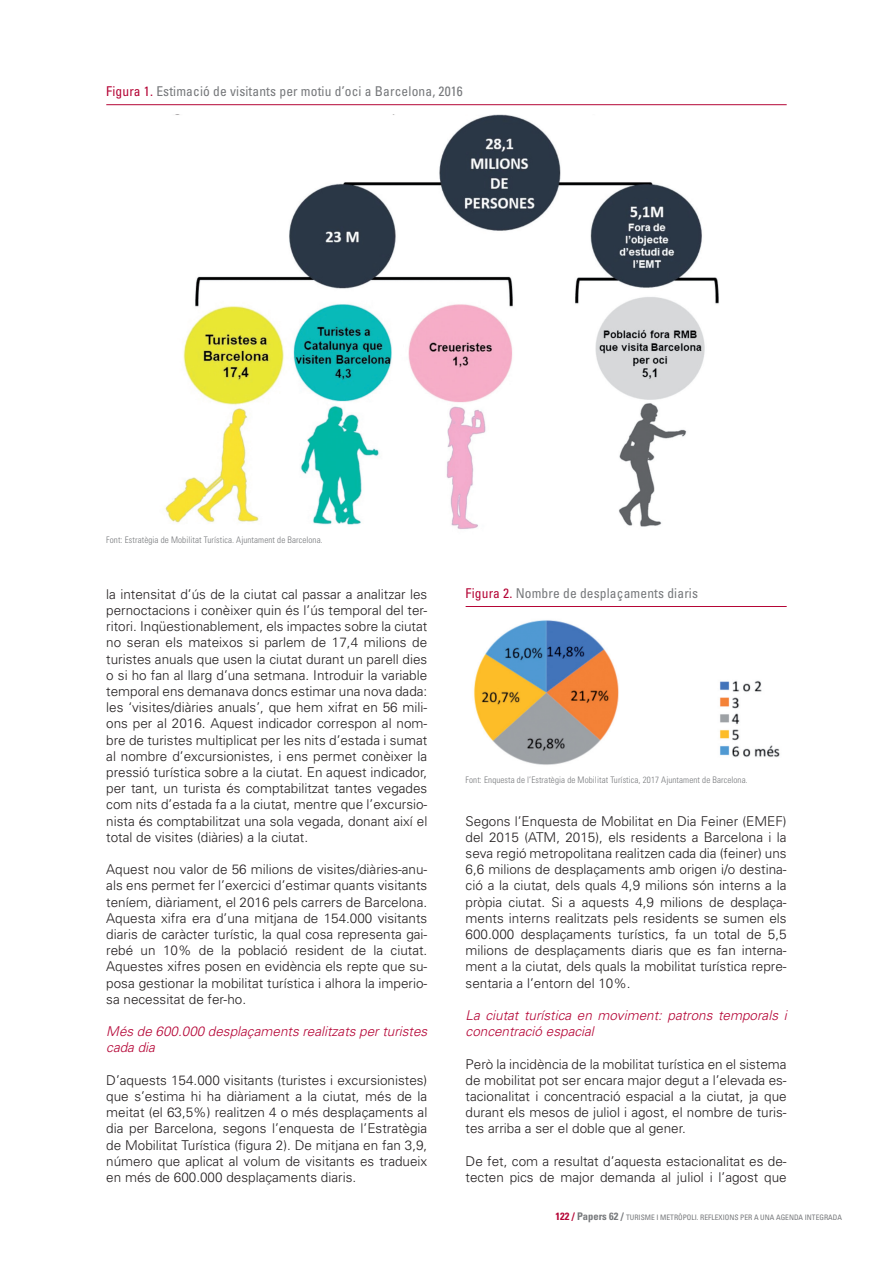
<style>
.page{position:relative;width:893px;height:1263px;background:#fff}
.page>*{position:absolute;margin:0;border:0;box-sizing:border-box;transform-origin:0 0}
._10_TEXTO_GENERAL{font:300 13.5px/16.2px "Univers";color:#231f20;text-align:justify}
._14_LADILLO_03{font:italic 300 13.5px/16.2px "Univers";color:#b50536}
._19a_PIE_DE_FOTO{font:condensed 13.5px "Univers";letter-spacing:.01em;color:#76787b}
._19b_FUENTE_PIE_FOTO{font:300 condensed 9px "Univers";letter-spacing:.01em;color:#76787b}
.t1{font:condensed 7.5px "Univers";color:#76787b}
.s1{color:#b50536}
.s2{font-weight:700;font-size:10.5px;color:#b50536}
.s3{font-weight:700;font-size:10.5px}
</style>
<div class="page">
<hr style="left:106px;top:104px;width:681px;height:1px;background:#b50536">
<img style="left:165px;top:115px;width:554px;height:415px">
<hr style="left:466px;top:606px;width:321px;height:1px;background:#b50536">
<img style="left:474px;top:620px;width:306px;height:145px">
<p class="_19a_PIE_DE_FOTO" style="left:106px;top:82px;width:358px"><span class="s1">Figura 1.</span> Estimació de visitants per motiu d’oci a Barcelona, 2016</p>
<p class="_19b_FUENTE_PIE_FOTO" style="left:106px;top:535px;width:218px">Font: Estratègia de Mobilitat Turística. Ajuntament de Barcelona.</p>
<p class="_10_TEXTO_GENERAL" style="left:106px;top:586px;width:323px">la intensitat d’ús de la ciutat cal passar a analitzar les pernoctacions i conèixer quin és l’ús temporal del ter&shy;ritori. Inqüestionablement, els impactes sobre la ciutat no seran els mateixos si parlem de 17,4 milions de turistes anuals que usen la ciutat durant un parell dies o si ho fan al llarg d’una setmana. Introduir la variable temporal ens demanava doncs estimar una nova dada: les ‘visites/diàries anuals’, que hem xifrat en 56 mili&shy;ons per al 2016. Aquest indicador correspon al nom&shy;bre de turistes multiplicat per les nits d’estada i sumat al nombre d’excursionistes, i ens permet conèixer la pressió turística sobre a la ciutat. En aquest indicador, per tant, un turista és comptabilitzat tantes vegades com nits d’estada fa a la ciutat, mentre que l’excursio&shy;nista és comptabilitzat una sola vegada, donant així el total de visites (diàries) a la ciutat.</p>
<p class="_10_TEXTO_GENERAL" style="left:106px;top:861px;width:323px">Aquest nou valor de 56 milions de visites/diàries-anu&shy;als ens permet fer l’exercici d’estimar quants visitants teníem, diàriament, el 2016 pels carrers de Barcelona.<br>Aquesta xifra era d’una mitjana de 154.000 visitants diaris de caràcter turístic, la qual cosa representa gai&shy;rebé un 10% de la població resident de la ciutat.<br>Aquestes xifres posen en evidència els repte que su&shy;posa gestionar la mobilitat turística i alhora la imperio&shy;sa necessitat de fer-ho.</p>
<p class="_14_LADILLO_03" style="left:106px;top:1023px;width:323px">Més de 600.000 desplaçaments realitzats per turistes cada dia</p>
<p class="_10_TEXTO_GENERAL" style="left:106px;top:1072px;width:323px">D’aquests 154.000 visitants (turistes i excursionistes) que s’estima hi ha diàriament a la ciutat, més de la meitat (el 63,5%) realitzen 4 o més desplaçaments al dia per Barcelona, segons l’enquesta de l’Estratègia de Mobilitat Turística (figura 2). De mitjana en fan 3,9, número que aplicat al volum de visitants es tradueix en més de 600.000 desplaçaments diaris.</p>
<p class="_19a_PIE_DE_FOTO" style="left:466px;top:584px;width:234px"><span class="s1">Figura 2.</span> Nombre de desplaçaments diaris</p>
<p class="_19b_FUENTE_PIE_FOTO" style="left:466px;top:775px;width:284px">Font: Enquesta de l’Estratègia de Mobilitat Turística, 2017 Ajuntament de Barcelona.</p>
<p class="_10_TEXTO_GENERAL" style="left:466px;top:813px;width:323px">Segons l’Enquesta de Mobilitat en Dia Feiner (EMEF) del 2015 (ATM, 2015), els residents a Barcelona i la seva regió metropolitana realitzen cada dia (feiner) uns 6,6 milions de desplaçaments amb origen i/o destina&shy;ció a la ciutat, dels quals 4,9 milions són interns a la pròpia ciutat. Si a aquests 4,9 milions de desplaça&shy;ments interns realitzats pels residents se sumen els 600.000 desplaçaments turístics, fa un total de 5,5 milions de desplaçaments diaris que es fan interna&shy;ment a la ciutat, dels quals la mobilitat turística repre&shy;sentaria a l’entorn del 10%.</p>
<p class="_14_LADILLO_03" style="left:466px;top:1007px;width:323px">La ciutat turística en moviment: patrons temporals i concentració espacial</p>
<p class="_10_TEXTO_GENERAL" style="left:466px;top:1056px;width:323px">Però la incidència de la mobilitat turística en el sistema de mobilitat pot ser encara major degut a l’elevada es&shy;tacionalitat i concentració espacial a la ciutat, ja que durant els mesos de juliol i agost, el nombre de turis&shy;tes arriba a ser el doble que al gener.</p>
<p class="_10_TEXTO_GENERAL" style="left:466px;top:1153px;width:323px">De fet, com a resultat d’aquesta estacionalitat es de&shy;tecten pics de major demanda al juliol i l’agost que</p>
<p class="t1" style="left:556px;top:1213px;width:288px"><span class="s2">122 /</span> <span class="s3">Papers 62 /</span> TURISME I METRÒPOLI. REFLEXIONS PER A UNA AGENDA INTEGRADA</p>
</div>
